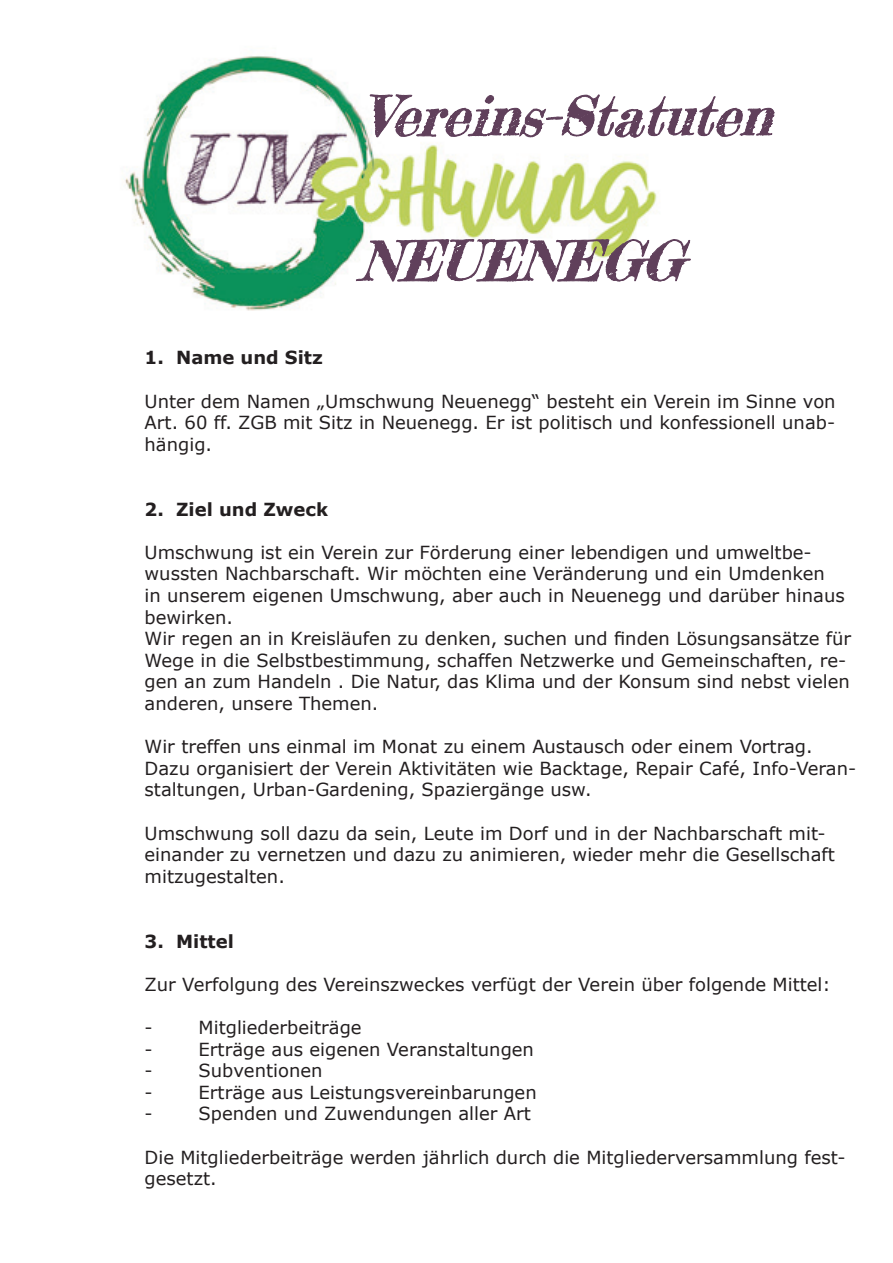
<style>
.page{position:relative;width:893px;height:1263px;background:#fff}
.page>*{position:absolute;margin:0;border:0;box-sizing:border-box;transform-origin:0 0}
.t1{font:italic 54px "Frederickathe Great";color:#60405b}
.t2{font:18px/21.6px "Verdana";color:#231f20}
.t3{font:700 18px "Verdana";color:#231f20}
</style>
<div class="page">
<img style="left:122px;top:56px;width:535px;height:255px">
<svg style="left:356px;top:239px;width:335px;height:43px"></svg>
<svg style="left:369px;top:94px;width:406px;height:44px"></svg>
<h1 class="t1" style="left:363px;top:83px;width:431px">Vereins-Statuten</h1>
<h1 class="t1" style="left:359px;top:227px;width:347px">NEUENEGG</h1>
<p class="t3" style="left:145px;top:345px;width:180px">1. Name und Sitz</p>
<p class="t2" style="left:145px;top:390px;width:693px;text-align:justify">Unter dem Namen „Umschwung Neuenegg“ besteht ein Verein im Sinne von Art. 60 ff. ZGB mit Sitz in Neuenegg. Er ist politisch und konfessionell unab&shy;hängig.</p>
<p class="t3" style="left:145px;top:496px;width:185px">2. Ziel und Zweck</p>
<p class="t2" style="left:145px;top:541px;width:708px">Umschwung ist ein Verein zur Förderung einer lebendigen und umweltbe&shy;wussten Nachbarschaft. Wir möchten eine Veränderung und ein Umdenken<br>in unserem eigenen Umschwung, aber auch in Neuenegg und darüber hinaus bewirken.<br>Wir regen an in Kreisläufen zu denken, suchen und finden Lösungsansätze für Wege in die Selbstbestimmung, schaffen Netzwerke und Gemeinschaften, re&shy;gen an zum Handeln . Die Natur, das Klima und der Konsum sind nebst vielen anderen, unsere Themen.</p>
<p class="t2" style="left:145px;top:736px;width:713px">Wir treffen uns einmal im Monat zu einem Austausch oder einem Vortrag.<br>Dazu organisiert der Verein Aktivitäten wie Backtage, Repair Café, Info-Veran&shy;staltungen, Urban-Gardening, Spaziergänge usw.</p>
<p class="t2" style="left:145px;top:822px;width:692px">Umschwung soll dazu da sein, Leute im Dorf und in der Nachbarschaft mit&shy;einander zu vernetzen und dazu zu animieren, wieder mehr die Gesellschaft mitzugestalten.</p>
<p class="t3" style="left:145px;top:928px;width:91px">3. Mittel</p>
<p class="t2" style="left:145px;top:973px;width:688px">Zur Verfolgung des Vereinszweckes verfügt der Verein über folgende Mittel:</p>
<p class="t2" style="left:145px;top:1016px;width:10px">-</p>
<p class="t2" style="left:199px;top:1016px;width:165px">Mitgliederbeiträge</p>
<p class="t2" style="left:145px;top:1038px;width:10px">-</p>
<p class="t2" style="left:199px;top:1038px;width:337px">Erträge aus eigenen Veranstaltungen</p>
<p class="t2" style="left:145px;top:1060px;width:10px">-</p>
<p class="t2" style="left:199px;top:1060px;width:125px">Subventionen</p>
<p class="t2" style="left:145px;top:1081px;width:10px">-</p>
<p class="t2" style="left:199px;top:1081px;width:340px">Erträge aus Leistungsvereinbarungen</p>
<p class="t2" style="left:145px;top:1103px;width:10px">-</p>
<p class="t2" style="left:199px;top:1103px;width:334px">Spenden und Zuwendungen aller Art</p>
<p class="t2" style="left:145px;top:1146px;width:703px">Die Mitgliederbeiträge werden jährlich durch die Mitgliederversammlung fest&shy;gesetzt.</p>
</div>
